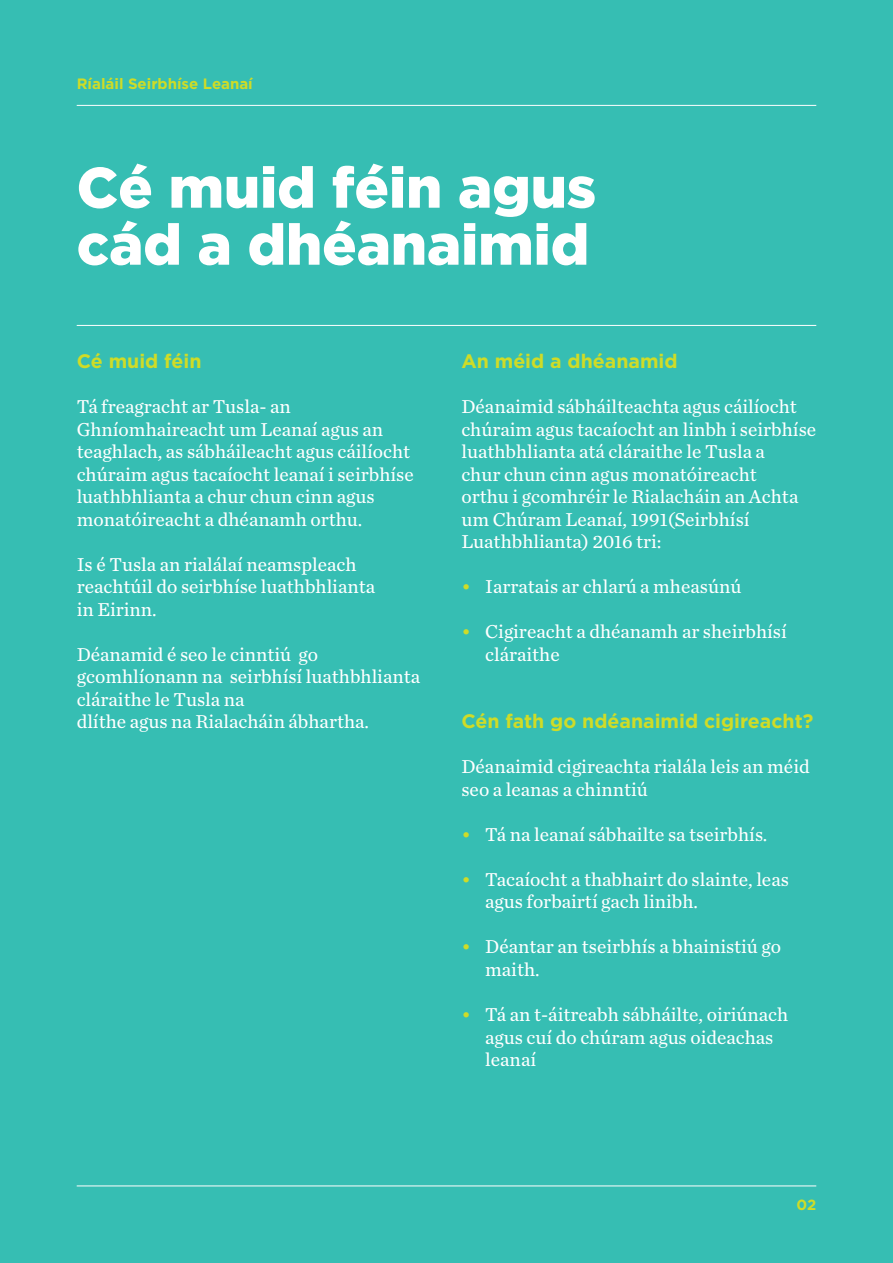
<style>
.page{position:relative;width:893px;height:1263px;background:#36beb3}
.page>*{position:absolute;margin:0;border:0;box-sizing:border-box;transform-origin:0 0}
.t1{font:900 57px/57px "Gotham";color:#fff}
.t2{font:19.5px/22.5px "Chronicle Text G2";color:#fff}
.t3{font:700 19.5px "Gotham";color:#cfdc27}
.t4{font:700 15px "Gotham";color:#cfdc27}
.t5{font:700 14.7px "Gotham";color:#cfdc27}
.s1{color:#cfdc27}
</style>
<div class="page">
<hr style="left:77px;top:105px;width:739px;height:1px;background:#fff">
<hr style="left:77px;top:325px;width:739px;height:1px;background:#fff">
<hr style="left:77px;top:1186px;width:739px;height:1px;background:#fff">
<p class="t4" style="left:77px;top:74px;width:178px">Ríaláil Seirbhíse Leanaí</p>
<p class="t1" style="left:77px;top:158px;width:521px">Cé muid féin agus cád a dhéanaimid</p>
<p class="t3" style="left:77px;top:349px;width:126px">Cé muid féin</p>
<p class="t2" style="left:77px;top:395px;width:339px">Tá freagracht ar Tusla- an Ghníomhaireacht um Leanaí agus an teaghlach, as sábháileacht agus cáilíocht chúraim agus tacaíocht leanaí i seirbhíse luathbhlianta a chur chun cinn agus monatóireacht a dhéanamh orthu.</p>
<p class="t2" style="left:77px;top:552px;width:300px">Is é Tusla an rialálaí neamspleach reachtúil do seirbhíse luathbhlianta in Eirinn.</p>
<p class="t2" style="left:77px;top:642px;width:345px">Déanamid é seo le cinntiú go gcomhlíonann na seirbhísí luathbhlianta cláraithe le Tusla na<br>dlíthe agus na Rialacháin ábhartha.</p>
<p class="t3" style="left:461px;top:349px;width:218px">An méid a dhéanamid</p>
<p class="t2" style="left:461px;top:395px;width:356px">Déanaimid sábháilteachta agus cáilíocht chúraim agus tacaíocht an linbh i seirbhíse luathbhlianta atá cláraithe le Tusla a<br>chur chun cinn agus monatóireacht<br>orthu i gcomhréir le Rialacháin an Achta um Chúram Leanaí, 1991(Seirbhísí Luathbhlianta) 2016 tri:</p>
<p class="t2" style="left:461px;top:575px;width:281px"><span class="s1">•</span> Iarratais ar chlarú a mheasúnú</p>
<p class="t2" style="left:485px;top:620px;width:303px;text-indent:-24px"><span class="s1">•</span> Cigireacht a dhéanamh ar sheirbhísí cláraithe</p>
<p class="t3" style="left:461px;top:709px;width:354px">Cén fath go ndéanaimid cigireacht?</p>
<p class="t2" style="left:461px;top:755px;width:350px">Déanaimid cigireachta rialála leis an méid seo a leanas a chinntiú</p>
<p class="t2" style="left:461px;top:822px;width:307px"><span class="s1">•</span> Tá na leanaí sábhailte sa tseirbhís.</p>
<p class="t2" style="left:485px;top:867px;width:305px;text-indent:-24px"><span class="s1">•</span> Tacaíocht a thabhairt do slainte, leas agus forbairtí gach linibh.</p>
<p class="t2" style="left:485px;top:935px;width:297px;text-indent:-24px"><span class="s1">•</span> Déantar an tseirbhís a bhainistiú go maith.</p>
<p class="t2" style="left:485px;top:1002px;width:304px;text-indent:-24px"><span class="s1">•</span> Tá an t-áitreabh sábháilte, oiriúnach agus cuí do chúram agus oideachas leanaí</p>
<p class="t5" style="left:796px;top:1195px;width:21px">02</p>
</div>
